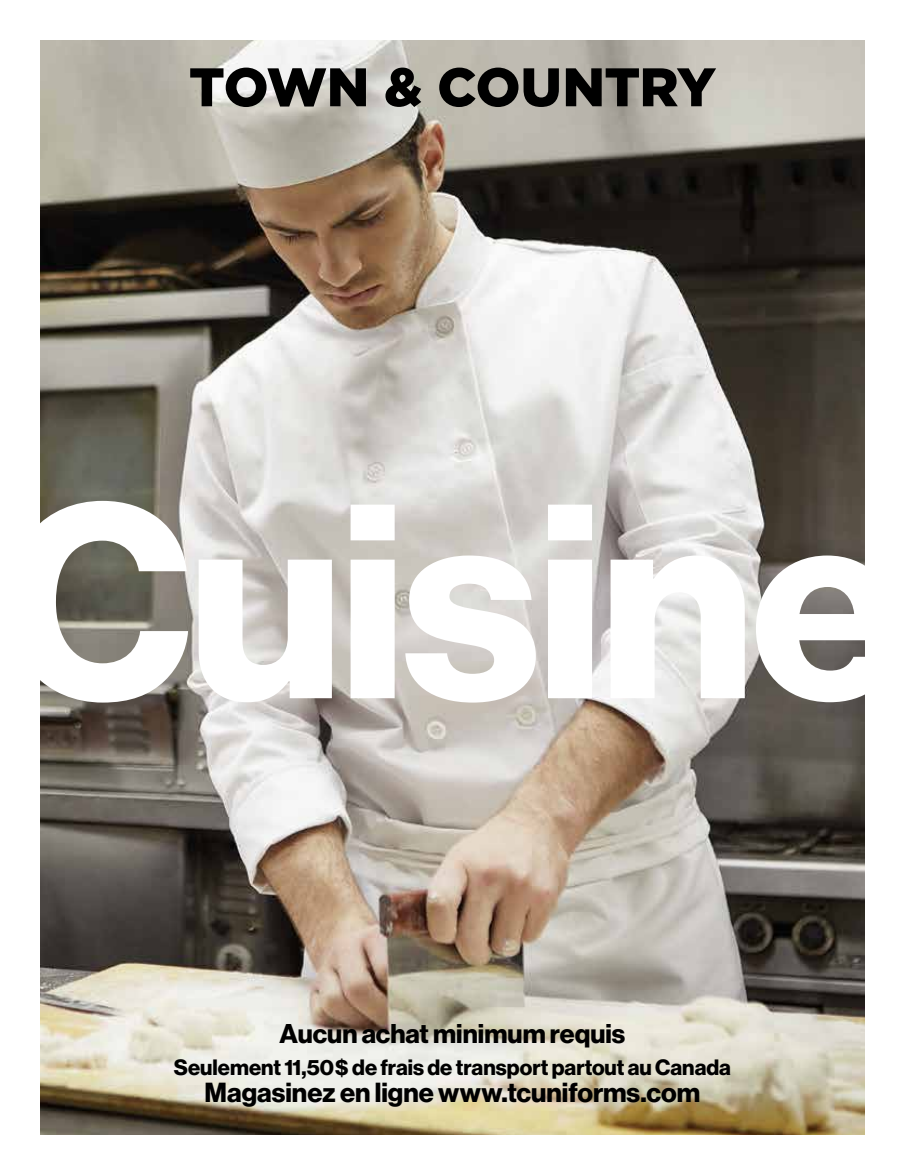
<style>
.page{position:relative;width:905px;height:1175px;background:#fff}
.page>*{position:absolute;margin:0;border:0;box-sizing:border-box;transform-origin:0 0}
.t1{font:700 270.6px "Haas Grot Disp 75";letter-spacing:-.01em;color:#fff}
.t2{font:900 54.15px "Gotham";letter-spacing:-.01em;color:#000}
.t3{font:700 27px "Haas Grot Disp 75";color:#000}
.t4{font:700 26.55px "Haas Grot Disp 75";color:#000}
.t5{font:700 21.75px "Haas Grot Disp 75";color:#000}
</style>
<div class="page">
<img style="left:40px;top:40px;width:824px;height:1094px">
<h2 class="t2" style="left:189px;top:56px;width:528px">TOWN &amp; COUNTRY</h2>
<h1 class="t1" style="left:2px;top:445px;width:902px">Cuisine</h1>
<p class="t4" style="left:279px;top:1018px;width:347px">Aucun achat minimum requis</p>
<p class="t5" style="left:174px;top:1054px;width:558px">Seulement 11,50 $ de frais de transport partout au Canada</p>
<p class="t3" style="left:204px;top:1077px;width:497px">Magasinez en ligne www.tcuniforms.com</p>
</div>
